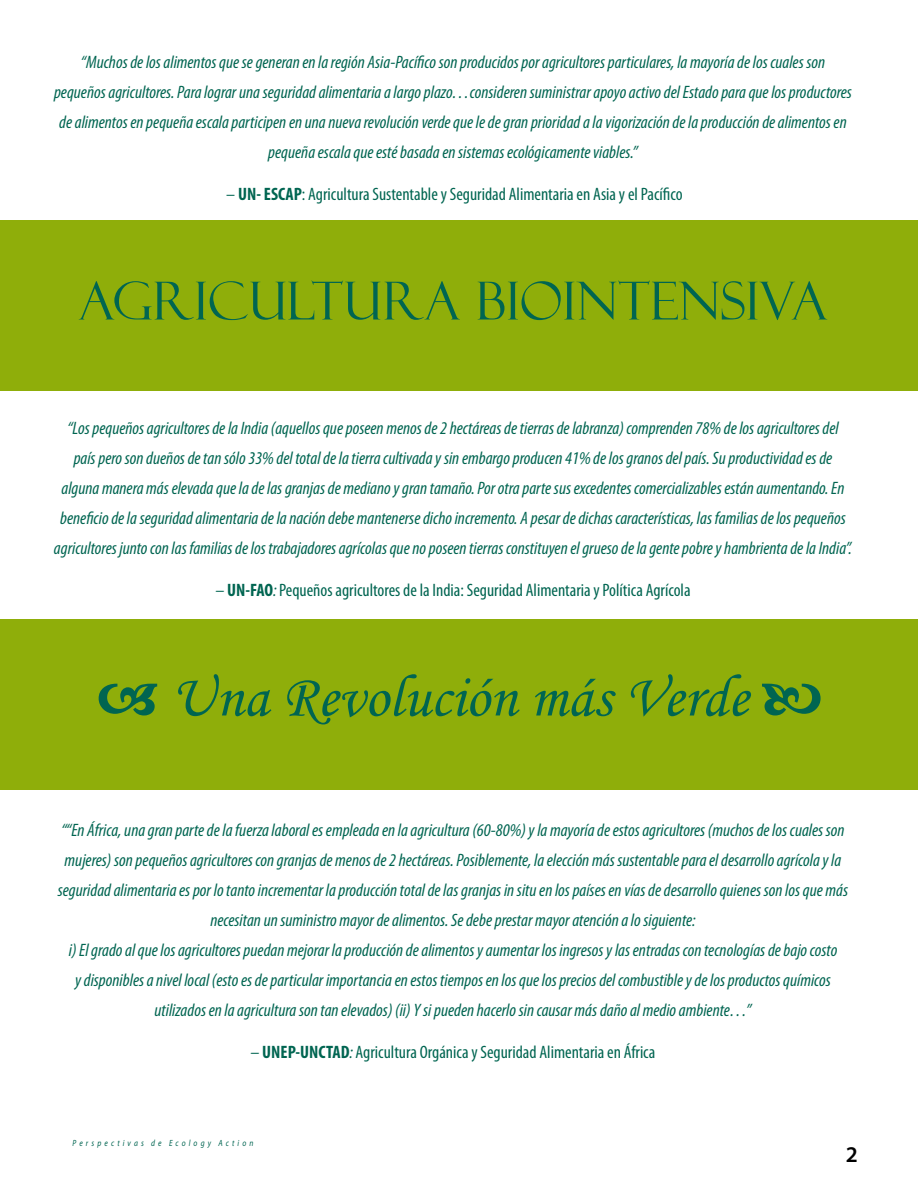
<style>
.page{position:relative;width:918px;height:1188px;background:#fff}
.page>*{position:absolute;margin:0;border:0;box-sizing:border-box;transform-origin:0 0}
.t1{font:60px "Monotype Corsiva";color:#006551}
.t2{font:52.5px "Felix Titling";color:#006551}
.t3{font:600 22.5px "Myriad Pro";color:#000}
.t4{font:italic condensed 18px/30px "Myriad Pro";color:#006551;text-align:center}
.t5{font:condensed 18px "Myriad Pro";color:#006551}
.t6{font:italic 9px "Myriad Pro";letter-spacing:.415em;color:#006551;scale:.83 1}
.s1{font-weight:700}
.s2{font-style:italic}
</style>
<div class="page">
<div style="left:0;top:220px;width:917px;height:171px;background:#8fae0a"></div>
<div style="left:0;top:620px;width:917px;height:170px;background:#8fae0a"></div>
<p class="t4" style="left:54px;top:46px;width:800px">“Muchos de los alimentos que se generan en la región Asia-Pacífico son producidos por agricultores particulares, la mayoría de los cuales son pequeños agricultores. Para lograr una seguridad alimentaria a largo plazo…consideren suministrar apoyo activo del Estado para que los productores de alimentos en pequeña escala participen en una nueva revolución verde que le de gran prioridad a la vigorización de la producción de alimentos en pequeña escala que esté basada en sistemas ecológicamente viables.”</p>
<p class="t5" style="left:226px;top:183px;width:458px">– <span class="s1">UN- ESCAP</span>: Agricultura Sustentable y Seguridad Alimentaria en Asia y el Pacífico</p>
<h2 class="t2" style="left:79px;top:271px;width:751px">AGRICULTURA BIOINTENSIVA</h2>
<p class="t4" style="left:54px;top:412px;width:800px">“Los pequeños agricultores de la India (aquellos que poseen menos de 2 hectáreas de tierras de labranza) comprenden 78% de los agricultores del<br>país pero son dueños de tan sólo 33% del total de la tierra cultivada y sin embargo producen 41% de los granos del país. Su productividad es de alguna manera más elevada que la de las granjas de mediano y gran tamaño. Por otra parte sus excedentes comercializables están aumentando. En beneficio de la seguridad alimentaria de la nación debe mantenerse dicho incremento. A pesar de dichas características, las familias de los pequeños agricultores junto con las familias de los trabajadores agrícolas que no poseen tierras constituyen el grueso de la gente pobre y hambrienta de la India”.</p>
<p class="t5" style="left:215px;top:579px;width:477px"><span class="s2">–</span> <span class="s1">UN-FAO</span><span class="s2">:</span> Pequeños agricultores de la India: Seguridad Alimentaria y Política Agrícola</p>
<h1 class="t1" style="left:171px;top:661px;width:579px">Una Revolución más Verde</h1>
<p class="t4" style="left:58px;top:814px;width:792px">““En África, una gran parte de la fuerza laboral es empleada en la agricultura (60-80%) y la mayoría de estos agricultores (muchos de los cuales son mujeres) son pequeños agricultores con granjas de menos de 2 hectáreas. Posiblemente, la elección más sustentable para el desarrollo agrícola y la seguridad alimentaria es por lo tanto incrementar la producción total de las granjas in situ en los países en vías de desarrollo quienes son los que más necesitan un suministro mayor de alimentos. Se debe prestar mayor atención a lo siguiente:<br>i) El grado al que los agricultores puedan mejorar la producción de alimentos y aumentar los ingresos y las entradas con tecnologías de bajo costo<br>y disponibles a nivel local (esto es de particular importancia en estos tiempos en los que los precios del combustible y de los productos químicos utilizados en la agricultura son tan elevados) (ii) Y si pueden hacerlo sin causar más daño al medio ambiente…”</p>
<p class="t5" style="left:251px;top:1041px;width:406px"><span class="s2">–</span> <span class="s1">UNEP-UNCTAD</span><span class="s2">:</span> Agricultura Orgánica y Seguridad Alimentaria en África</p>
<p class="t6" style="left:73px;top:1137px;width:219px">Perspectivas de Ecology Action</p>
<p class="t3" style="left:846px;top:1140px;width:14px">2</p>
</div>
